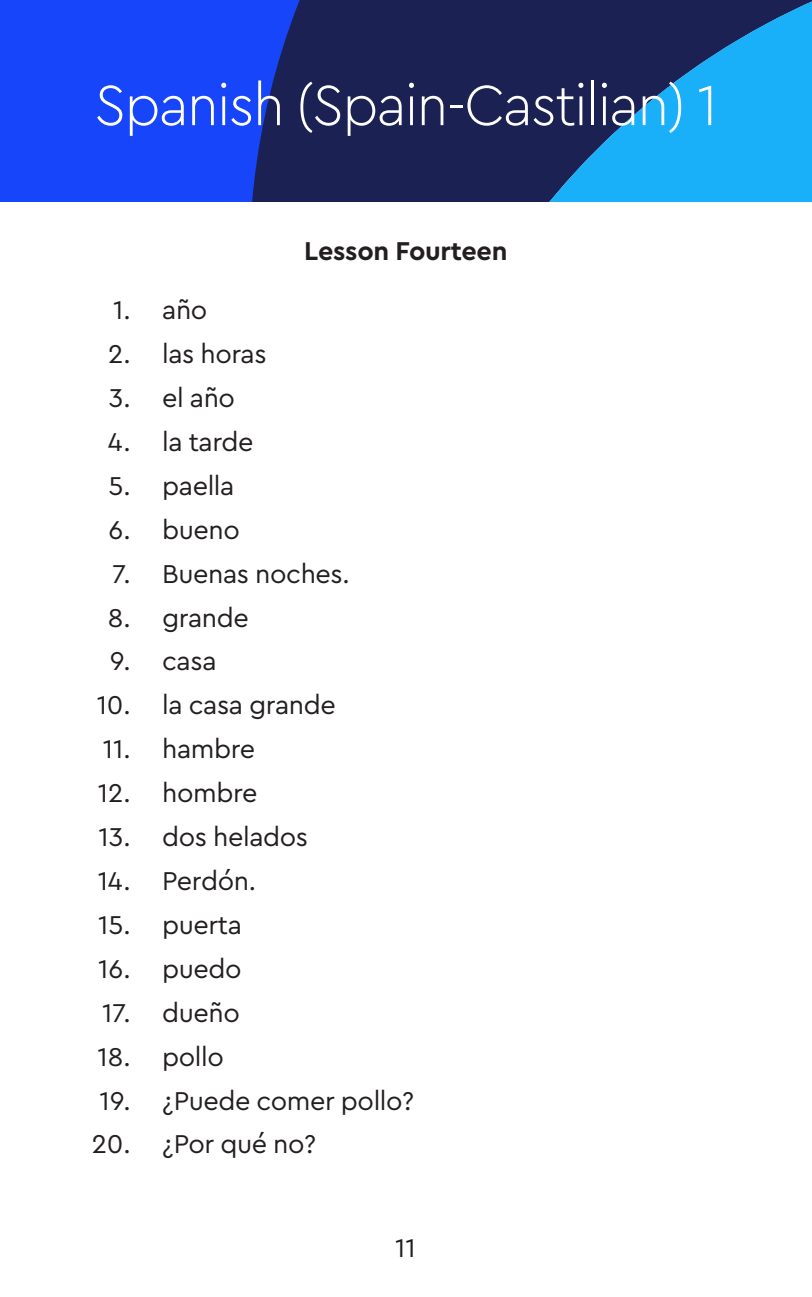
<style>
.page{position:relative;width:812px;height:1297px;background:#fff}
.page>*{position:absolute;margin:0;border:0;box-sizing:border-box;transform-origin:0 0}
.t1{font:300 59.62px "Cera PRO";letter-spacing:-.03em;color:#fff;scale:.96 1}
.List_Paragraph{font:27px/43.9px "Cera PRO";letter-spacing:-.015em;color:#231f20;text-align:right}
.t2{font:700 27px "Cera PRO";letter-spacing:-.01em;color:#231f20}
</style>
<div class="page">
<div style="left:0;top:0;width:207px;height:201px;background:#1745fa"></div>
<svg style="left:207px;top:0;width:84px;height:201px;background:#183cd3"></svg>
<svg style="left:291px;top:0;width:493px;height:201px;background:#1b447d"></svg>
<div style="left:784px;top:0;width:27px;height:201px;background:#19aff9"></div>
<h1 class="t1" style="left:94px;top:65px;width:650px">Spanish (Spain-Castilian) 1</h1>
<p class="List_Paragraph" style="left:92px;top:287px;width:40px">1.<br>2.<br>3.<br>4.<br>5.<br>6.<br>7.<br>8.<br>9.<br>10.<br>11.<br>12.<br>13.<br>14.<br>15.<br>16.<br>17.<br>18.<br>19.<br>20.</p>
<p class="t2" style="left:304px;top:232px;width:205px">Lesson Fourteen</p>
<p class="List_Paragraph" style="left:162px;top:287px;width:47px">año</p>
<p class="List_Paragraph" style="left:162px;top:331px;width:106px">las horas</p>
<p class="List_Paragraph" style="left:162px;top:374px;width:74px">el año</p>
<p class="List_Paragraph" style="left:162px;top:418px;width:93px">la tarde</p>
<p class="List_Paragraph" style="left:162px;top:462px;width:74px">paella</p>
<p class="List_Paragraph" style="left:162px;top:506px;width:79px">bueno</p>
<p class="List_Paragraph" style="left:162px;top:550px;width:189px">Buenas noches.</p>
<p class="List_Paragraph" style="left:162px;top:594px;width:88px">grande</p>
<p class="List_Paragraph" style="left:162px;top:638px;width:56px">casa</p>
<p class="List_Paragraph" style="left:162px;top:682px;width:175px">la casa grande</p>
<p class="List_Paragraph" style="left:162px;top:725px;width:95px">hambre</p>
<p class="List_Paragraph" style="left:162px;top:769px;width:97px">hombre</p>
<p class="List_Paragraph" style="left:162px;top:813px;width:147px">dos helados</p>
<p class="List_Paragraph" style="left:162px;top:857px;width:95px">Perdón.</p>
<p class="List_Paragraph" style="left:162px;top:901px;width:81px">puerta</p>
<p class="List_Paragraph" style="left:162px;top:945px;width:81px">puedo</p>
<p class="List_Paragraph" style="left:162px;top:989px;width:79px">dueño</p>
<p class="List_Paragraph" style="left:162px;top:1033px;width:63px">pollo</p>
<p class="List_Paragraph" style="left:162px;top:1076px;width:253px">¿Puede comer pollo?</p>
<p class="List_Paragraph" style="left:162px;top:1120px;width:155px">¿Por qué no?</p>
<p class="List_Paragraph" style="left:395px;top:1224px;width:22px">11</p>
</div>
